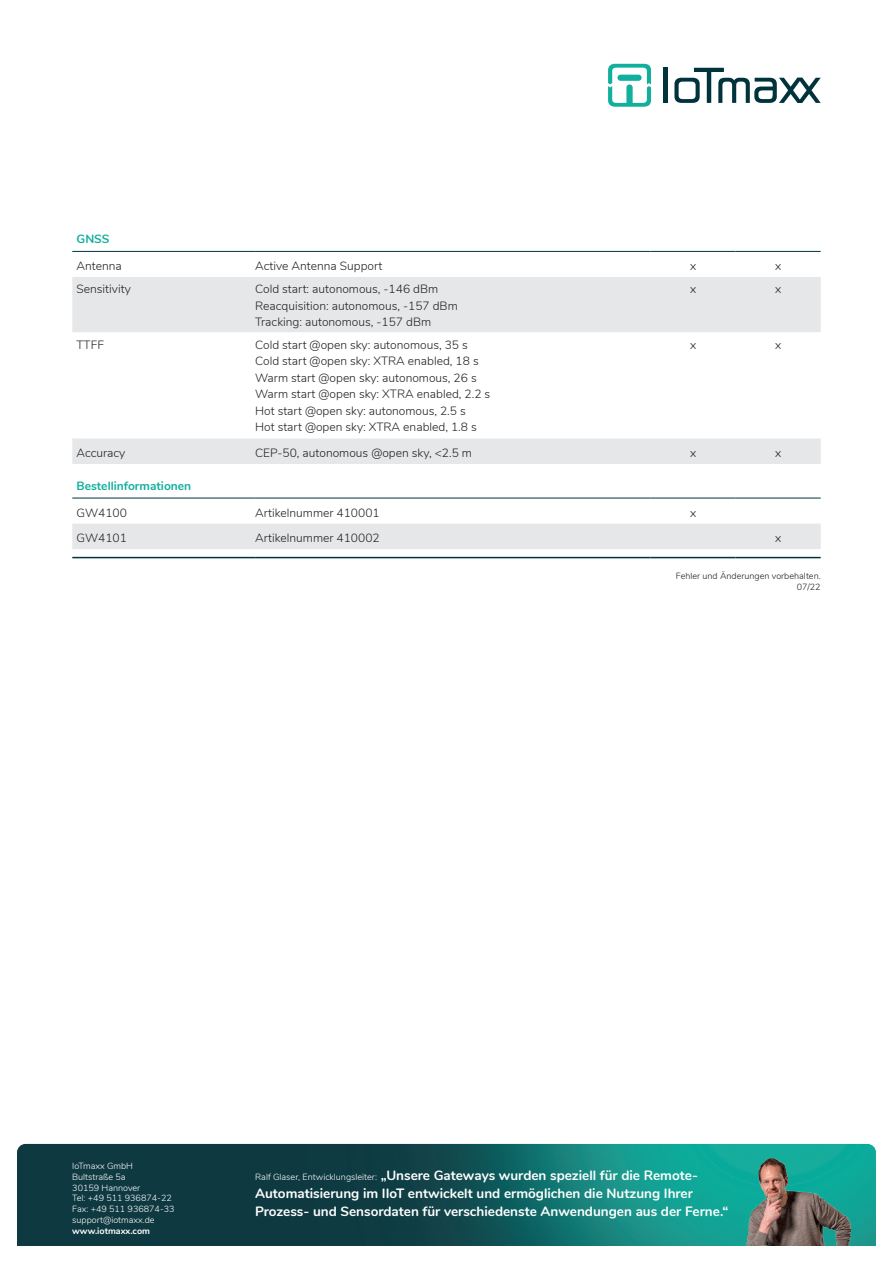
<style>
.page{position:relative;width:893px;height:1263px;background:#fff}
.page>*{position:absolute;margin:0;border:0;box-sizing:border-box;transform-origin:0 0}
.t1{font:700 13.5px/18px "Nunito";color:#fff}
.t2{font:300 12px/16.5px "Nunito";color:#231f20}
.t3{font:700 12px "Nunito";color:#13af9e}
.t4{font:300 9px/10.8px "Nunito";color:#fff}
.t5{font:300 9px/10.8px "Nunito";color:#231f20;text-align:right}
.t6{font:700 9px "Nunito";color:#fff}
.s1{font-weight:300;font-size:9px}
</style>
<div class="page">
<img style="left:17px;top:1144px;width:859px;height:102px">
<hr style="left:664px;top:68px;width:4px;height:35px;background:#00333c">
<svg style="left:674px;top:68px;width:147px;height:35px"></svg>
<svg style="left:608px;top:64px;width:43px;height:43px"></svg>
<svg style="left:72px;top:277px;width:749px;height:272px"></svg>
<hr style="left:72px;top:498px;width:183px;height:1px;background:#00333c">
<hr style="left:255px;top:498px;width:396px;height:1px;background:#00333c">
<hr style="left:651px;top:498px;width:85px;height:1px;background:#00333c">
<hr style="left:736px;top:498px;width:85px;height:1px;background:#00333c">
<hr style="left:72px;top:557px;width:183px;height:1px;background:#00333c">
<hr style="left:255px;top:557px;width:396px;height:1px;background:#00333c">
<hr style="left:651px;top:557px;width:85px;height:1px;background:#00333c">
<hr style="left:736px;top:557px;width:85px;height:1px;background:#00333c">
<hr style="left:651px;top:251px;width:85px;height:1px;background:#00333c">
<hr style="left:736px;top:251px;width:85px;height:1px;background:#00333c">
<hr style="left:72px;top:251px;width:183px;height:1px;background:#00333c">
<hr style="left:255px;top:251px;width:396px;height:1px;background:#00333c">
<img style="left:714px;top:1147px;width:137px;height:99px">
<p class="t3" style="left:77px;top:230px;width:35px">GNSS</p>
<p class="t2" style="left:77px;top:257px;width:47px">Antenna</p>
<p class="t2" style="left:255px;top:257px;width:129px">Active Antenna Support</p>
<p class="t2" style="left:690px;top:257px;width:8px">x</p>
<p class="t2" style="left:775px;top:257px;width:8px">x</p>
<p class="t2" style="left:77px;top:280px;width:56px">Sensitivity</p>
<p class="t2" style="left:255px;top:280px;width:204px">Cold start: autonomous, -146 dBm<br>Reacquisition: autonomous, -157 dBm<br>Tracking: autonomous, -157 dBm</p>
<p class="t2" style="left:690px;top:280px;width:8px">x</p>
<p class="t2" style="left:775px;top:280px;width:8px">x</p>
<p class="t2" style="left:77px;top:335px;width:29px">TTFF</p>
<p class="t2" style="left:255px;top:335px;width:237px">Cold start @open sky: autonomous, 35 s Cold start @open sky: XTRA enabled, 18 s Warm start @open sky: autonomous, 26 s Warm start @open sky: XTRA enabled, 2.2 s Hot start @open sky: autonomous, 2.5 s<br>Hot start @open sky: XTRA enabled, 1.8 s</p>
<p class="t2" style="left:690px;top:335px;width:8px">x</p>
<p class="t2" style="left:775px;top:335px;width:8px">x</p>
<p class="t2" style="left:77px;top:444px;width:50px">Accuracy</p>
<p class="t2" style="left:255px;top:444px;width:218px">CEP-50, autonomous @open sky, &lt;2.5 m</p>
<p class="t2" style="left:690px;top:444px;width:8px">x</p>
<p class="t2" style="left:775px;top:444px;width:8px">x</p>
<p class="t3" style="left:77px;top:476px;width:116px">Bestellinformationen</p>
<p class="t2" style="left:77px;top:504px;width:52px">GW4100</p>
<p class="t2" style="left:255px;top:504px;width:126px">Artikelnummer 410001</p>
<p class="t2" style="left:690px;top:504px;width:8px">x</p>
<p class="t2" style="left:77px;top:529px;width:52px">GW4101</p>
<p class="t2" style="left:255px;top:529px;width:126px">Artikelnummer 410002</p>
<p class="t2" style="left:775px;top:529px;width:8px">x</p>
<p class="t5" style="left:676px;top:570px;width:146px">Fehler und Änderungen vorbehalten.<br>07/22</p>
<p class="t4" style="left:72px;top:1160px;width:104px">IoTmaxx GmbH<br>Bultstraße 5a<br>30159 Hannover<br>Tel: +49 511 936874-22<br>Fax: +49 511 936874-33 support@iotmaxx.de</p>
<p class="t6" style="left:72px;top:1224px;width:79px">www.iotmaxx.com</p>
<p class="t1" style="left:255px;top:1165px;width:475px"><span class="s1">Ralf Glaser, Entwicklungsleiter:</span> „Unsere Gateways wurden speziell für die Remote-<br>Automatisierung im IIoT entwickelt und ermöglichen die Nutzung Ihrer<br>Prozess- und Sensordaten für verschiedenste Anwendungen aus der Ferne.“</p>
</div>
